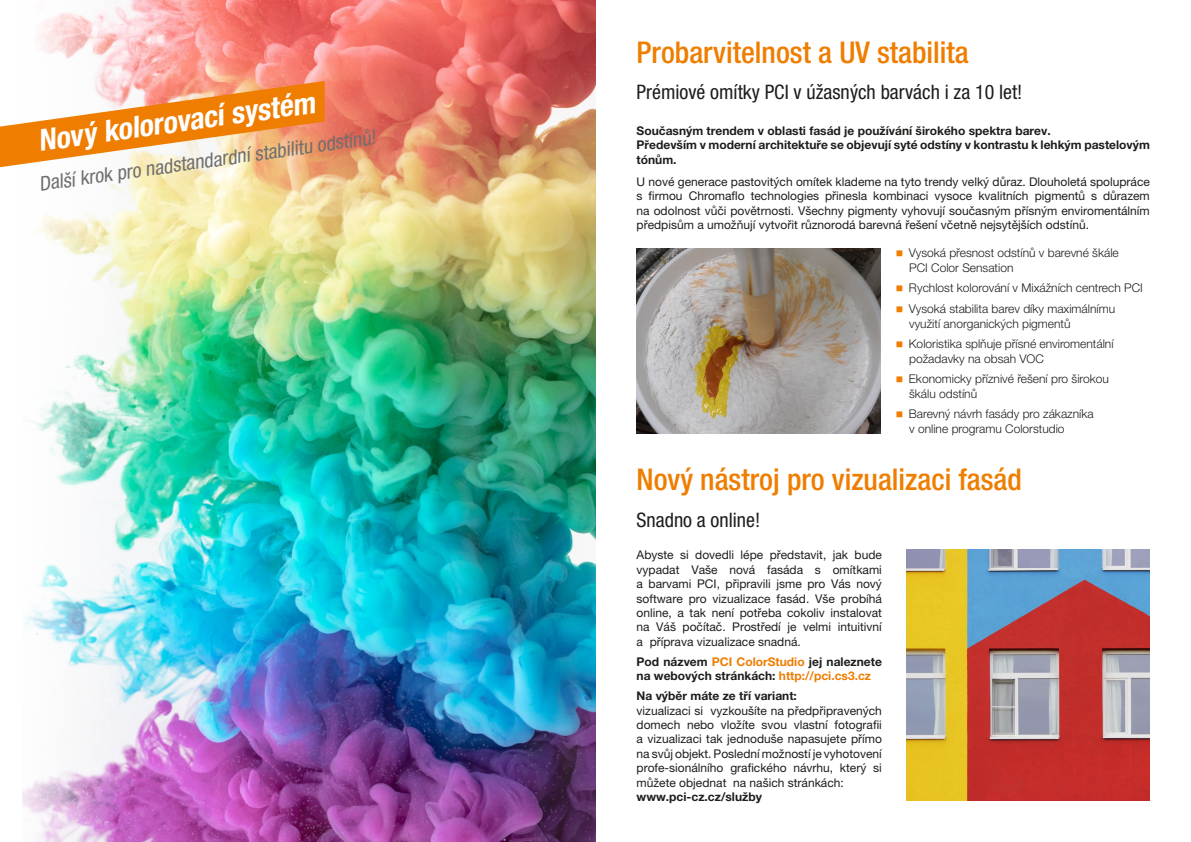
<style>
.page{position:relative;width:1191px;height:842px;background:#fff}
.page>*{position:absolute;margin:0;border:0;box-sizing:border-box;transform-origin:0 0}
.t1{font:500 condensed 30px "Helvetica Neue LT Pro";color:#ef7d00}
.t2{font:700 condensed 30px "Helvetica Neue LT Pro";color:#fff}
.t3{font:condensed 20px "Helvetica Neue LT Pro";color:#1d1d1b}
.t4{font:condensed 20px "Helvetica Neue LT Pro";color:#706f6f}
.t5{font:12px/14.4px "Helvetica Neue LT Pro";color:#1d1d1b;text-align:justify}
.t6{font:300 12px/14.8px "Helvetica Neue LT Pro";color:#1d1d1b}
.t7{font:700 12px/14.4px "Helvetica Neue LT Pro";color:#1d1d1b}
.s1{color:#ef7d00}
</style>
<div class="page">
<img style="left:23px;top:0;width:572px;height:842px">
<img style="left:636px;top:249px;width:244px;height:184px">
<svg style="left:0;top:81px;width:325px;height:86px"></svg>
<img style="left:906px;top:549px;width:243px;height:252px">
<h1 class="t2" style="left:36px;top:123px;width:281px;rotate:-8deg">Nový kolorovací systém</h1>
<h2 class="t4" style="left:37px;top:173px;width:341px;rotate:-8deg">Další krok pro nadstandardní stabilitu odstínů!</h2>
<h1 class="t1" style="left:636px;top:34px;width:334px">Probarvitelnost a UV stabilita</h1>
<h2 class="t3" style="left:636px;top:80px;width:387px">Prémiové omítky PCI v úžasných barvách i za 10 let!</h2>
<p class="t7" style="left:636px;top:123px;width:515px">Současným trendem v oblasti fasád je používání širokého spektra barev.<br>Především v moderní architektuře se objevují syté odstíny v kontrastu k lehkým pastelovým tónům.</p>
<p class="t5" style="left:636px;top:174px;width:515px">U nové generace pastovitých omítek klademe na tyto trendy velký důraz. Dlouholetá spolupráce s firmou Chromaflo technologies přinesla kombinaci vysoce kvalitních pigmentů s důrazem na odolnost vůči povětrnosti. Všechny pigmenty vyhovují současným přísným enviromentálním předpisům a umožňují vytvořit různorodá barevná řešení včetně nejsytějších odstínů.</p>
<p class="t6" style="left:909px;top:245px;width:211px;text-indent:-13px"><span class="s1">■</span> Vysoká přesnost odstínů v barevné škále<br>PCI Color Sensation</p>
<p class="t6" style="left:896px;top:281px;width:248px"><span class="s1">■</span> Rychlost kolorování v Mixážních centrech PCI</p>
<p class="t6" style="left:909px;top:301px;width:207px;text-indent:-13px"><span class="s1">■</span> Vysoká stabilita barev díky maximálnímu využití anorganických pigmentů</p>
<p class="t6" style="left:909px;top:336px;width:206px;text-indent:-13px"><span class="s1">■</span> Koloristika splňuje přísné enviromentální požadavky na obsah VOC</p>
<p class="t6" style="left:909px;top:371px;width:201px;text-indent:-13px"><span class="s1">■</span> Ekonomicky příznivé řešení pro širokou škálu odstínů</p>
<p class="t6" style="left:909px;top:406px;width:186px;text-indent:-13px"><span class="s1">■</span> Barevný návrh fasády pro zákazníka v online programu Colorstudio</p>
<h1 class="t1" style="left:636px;top:462px;width:387px">Nový nástroj pro vizualizaci fasád</h1>
<h2 class="t3" style="left:636px;top:508px;width:125px">Snadno a online!</h2>
<p class="t5" style="left:636px;top:548px;width:247px">Abyste si dovedli lépe představit, jak bude vypadat Vaše nová fasáda s omítkami a barvami PCI, připravili jsme pro Vás nový software pro vizualizace fasád. Vše probíhá online, a tak není potřeba cokoliv instalovat na Váš počítač. Prostředí je velmi intuitivní a příprava vizualizace snadná.</p>
<p class="t7" style="left:636px;top:654px;width:247px">Pod názvem <span class="s1">PCI ColorStudio</span> jej naleznete na webových stránkách: <span class="s1">http://pci.cs3.cz</span></p>
<p class="t7" style="left:636px;top:688px;width:162px">Na výběr máte ze tří variant:</p>
<p class="t5" style="left:636px;top:703px;width:247px">vizualizaci si vyzkoušíte na předpřipravených domech nebo vložíte svou vlastní fotografii a vizualizaci tak jednoduše napasujete přímo na svůj objekt. Poslední možností je vyhotovení profe-sionálního grafického návrhu, který si můžete objednat na našich stránkách:</p>
<p class="t7" style="left:636px;top:789px;width:127px">www.pci-cz.cz/služby</p>
</div>
